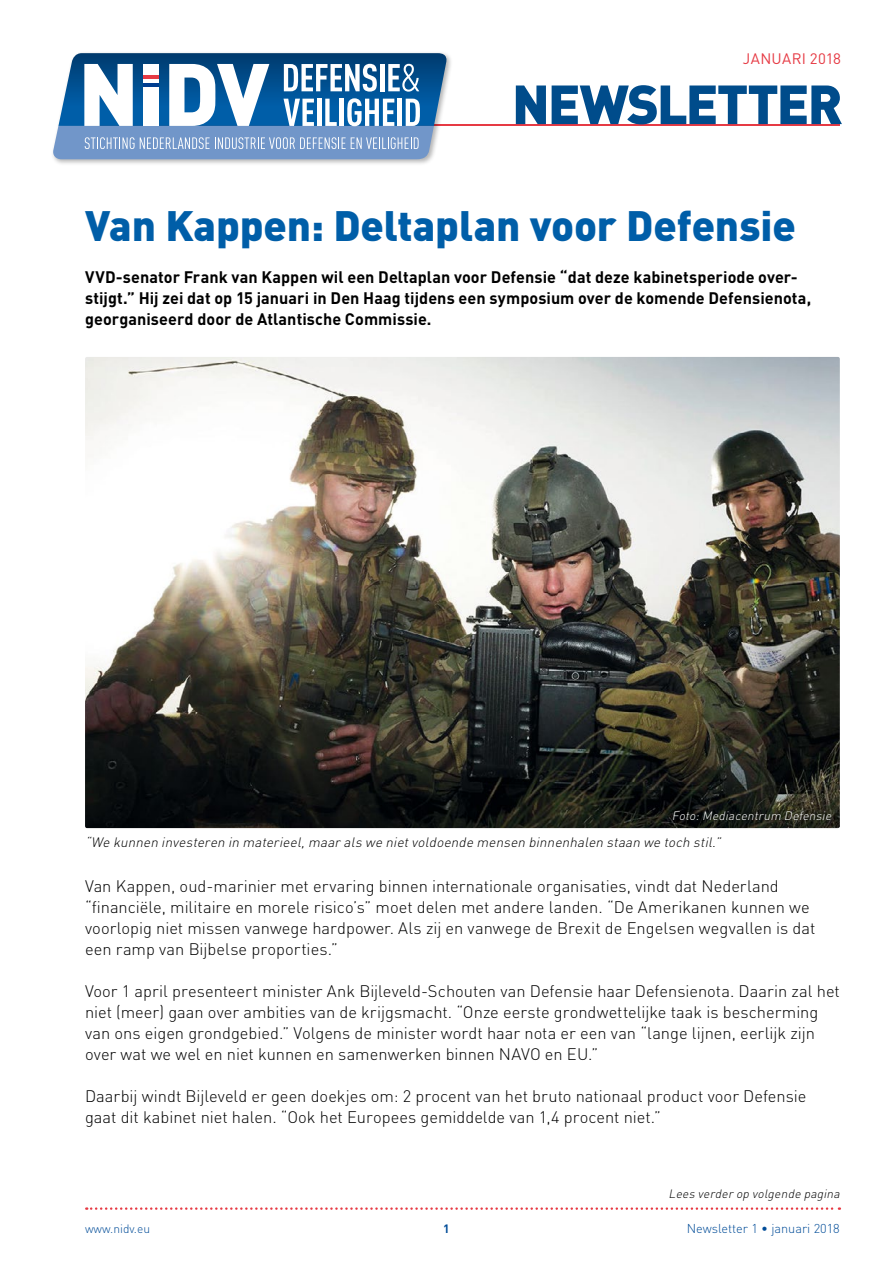
<style>
.page{position:relative;width:893px;height:1263px;background:#fff}
.page>*{position:absolute;margin:0;border:0;box-sizing:border-box;transform-origin:0 0}
.t1{font:900 54.15px "DIN Pro";letter-spacing:-.035em;color:#004c8b}
.Kop{font:900 42px "DIN Pro";letter-spacing:-.005em;color:#005ea8}
.Plat_wit_voor{font:300 16.5px/21px "DIN Pro";color:#000}
.Intro{font:700 16.5px/21px "DIN Pro";letter-spacing:.005em;color:#000}
.t2{font:15px "DIN Pro";letter-spacing:.015em;color:#e63a44}
.Bijschrift{font:italic 300 13.5px "DIN Pro";color:#000}
.t3{font:300 12.75px "DIN Pro";color:#004c98}
.Bijschrift-2{font:italic 300 12px "DIN Pro";color:#000}
.fotoverantwoording{font:italic 300 12px "DIN Pro";color:#fff}
.t4{font:300 12px "DIN Pro";color:#004c98}
.t5{font:700 12px "DIN Pro";color:#004c98}
</style>
<div class="page">
<hr style="left:95px;top:124px;width:745px;height:2px;background:#e63a44">
<div style="left:51px;top:51px;width:402px;height:115px;background:#000;opacity:.3"></div>
<svg style="left:53px;top:53px;width:395px;height:106px"></svg>
<hr style="left:143px;top:75px;width:16px;height:4px;background:#e63a44">
<hr style="left:143px;top:79px;width:16px;height:4px;background:#fff">
<hr style="left:143px;top:83px;width:16px;height:4px;background:#003d90">
<svg style="left:86px;top:1207px;width:754px;height:3px"></svg>
<img style="left:85px;top:357px;width:755px;height:471px">
<div style="left:668px;top:806px;width:167px;height:18px;background:#000;opacity:.35"></div>
<p class="t2" style="left:743px;top:48px;width:100px">JANUARI 2018</p>
<h1 class="t1" style="left:512px;top:68px;width:332px">NEWSLETTER</h1>
<p class="Kop" style="left:85px;top:197px;width:712px">Van Kappen: Deltaplan voor Defensie</p>
<p class="Intro" style="left:85px;top:266px;width:728px">VVD-senator Frank van Kappen wil een Deltaplan voor Defensie “dat deze kabinetsperiode over&shy;stijgt.” Hij zei dat op 15 januari in Den Haag tijdens een symposium over de komende Defensienota, georganiseerd door de Atlantische Commissie.</p>
<p class="fotoverantwoording" style="left:672px;top:807px;width:164px">Foto:Mediacentrum Defensie</p>
<p class="Bijschrift" style="left:85px;top:833px;width:641px">“We kunnen investeren in materieel,maarals we nietvoldoende mensen binnenhalen staan we toch stil.”</p>
<p class="Plat_wit_voor" style="left:85px;top:875px;width:732px">Van Kappen, oud-marinier met ervaring binnen internationale organisaties, vindt dat Nederland “financiële, militaire en morele risico’s” moet delen met andere landen. “De Amerikanen kunnen we voorlopig niet missen vanwege hardpower. Als zij en vanwege de Brexit de Engelsen wegvallen is dat een ramp van Bijbelse proporties.”</p>
<p class="Plat_wit_voor" style="left:85px;top:980px;width:756px">Voor 1 april presenteert minister Ank Bijleveld-Schouten van Defensie haar Defensienota. Daarin zal het niet (meer) gaan over ambities van de krijgsmacht. “Onze eerste grondwettelijke taak is bescherming van ons eigen grondgebied.” Volgens de minister wordt haar nota er een van “lange lijnen, eerlijk zijn over wat we wel en niet kunnen en samenwerken binnen NAVO en EU.”</p>
<p class="Plat_wit_voor" style="left:85px;top:1085px;width:723px">Daarbij windt Bijleveld er geen doekjes om: 2 procent van het bruto nationaal product voor Defensie gaat dit kabinet niet halen. “Ook het Europees gemiddelde van 1,4 procent niet.”</p>
<p class="Bijschrift-2" style="left:669px;top:1185px;width:176px">Lees verderop volgende pagina</p>
<p class="t4" style="left:85px;top:1220px;width:67px">www.nidv.eu</p>
<p class="t5" style="left:443px;top:1220px;width:8px">1</p>
<p class="t3" style="left:687px;top:1219px;width:155px">Newsletter 1 • januari 2018</p>
</div>
